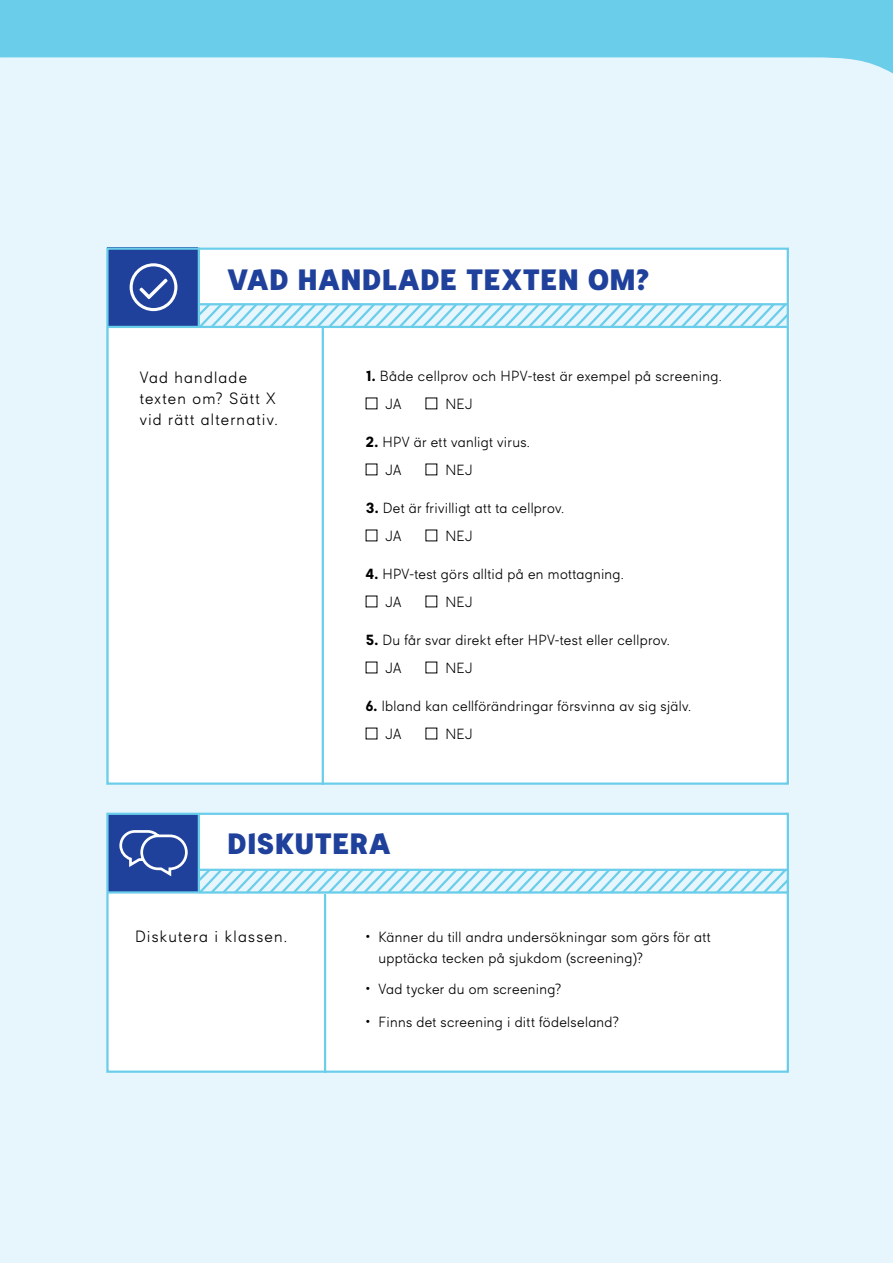
<style>
.page{position:relative;width:893px;height:1263px;background:#e7f6fd}
.page>*{position:absolute;margin:0;border:0;box-sizing:border-box;transform-origin:0 0}
.Övningar___rubrik{font:800 27px "Cancerfonden Sans";letter-spacing:.035em;color:#20419b}
.Övningar___ingress{font:300 15px/21px "Cancerfonden Sans";letter-spacing:.08em;color:#000}
.Bröd{font:300 13.5px/21px "Cancerfonden Sans";letter-spacing:.025em;color:#000}
.s1{font-weight:700}
</style>
<div class="page">
<svg style="left:0;top:0;width:893px;height:73px;fill:#6acdea"></svg>
<div style="left:109px;top:258px;width:680px;height:527px;background:#fff"></div>
<div style="left:107px;top:247px;width:681px;height:57px;background:#fff"></div>
<div style="left:107px;top:247px;width:91px;height:80px;background:#20419b"></div>
<hr style="left:107px;top:326px;width:681px;height:2px;background:#6acdea">
<hr style="left:198px;top:247px;width:2px;height:81px;background:#6acdea">
<hr style="left:322px;top:328px;width:2px;height:457px;background:#6acdea">
<svg style="left:196px;top:301px;width:594px;height:29px"></svg>
<svg style="left:130px;top:263px;width:47px;height:48px"></svg>
<div style="left:107px;top:893px;width:681px;height:180px;background:#fff"></div>
<hr style="left:324px;top:893px;width:2px;height:180px;background:#6acdea">
<div style="left:107px;top:813px;width:681px;height:56px;background:#fff"></div>
<div style="left:107px;top:813px;width:92px;height:79px;background:#20419b"></div>
<div style="left:106px;top:813px;width:683px;height:260px;border:2px solid #6acdea"></div>
<hr style="left:107px;top:891px;width:681px;height:2px;background:#6acdea">
<hr style="left:198px;top:813px;width:2px;height:80px;background:#6acdea">
<svg style="left:196px;top:867px;width:593px;height:28px"></svg>
<svg style="left:119px;top:830px;width:69px;height:47px"></svg>
<p class="Övningar___rubrik" style="left:228px;top:261px;width:423px">VAD HANDLADE TEXTEN OM?</p>
<p class="Övningar___ingress" style="left:140px;top:367px;width:140px">Vad handlade texten om? Sätt X vid rätt alternativ.</p>
<p class="Bröd" style="left:366px;top:366px;width:358px"><span class="s1">1.</span> Både cellprov och HPV-test är exempel på screening.</p>
<p class="Bröd" style="left:386px;top:394px;width:17px">JA</p>
<p class="Bröd" style="left:445px;top:394px;width:29px">NEJ</p>
<p class="Bröd" style="left:366px;top:432px;width:166px"><span class="s1">2.</span> HPV är ett vanligt virus.</p>
<p class="Bröd" style="left:386px;top:460px;width:17px">JA</p>
<p class="Bröd" style="left:445px;top:460px;width:29px">NEJ</p>
<p class="Bröd" style="left:366px;top:498px;width:200px"><span class="s1">3.</span> Det är frivilligt att ta cellprov.</p>
<p class="Bröd" style="left:386px;top:526px;width:17px">JA</p>
<p class="Bröd" style="left:445px;top:526px;width:29px">NEJ</p>
<p class="Bröd" style="left:366px;top:564px;width:260px"><span class="s1">4.</span> HPV-test görs alltid på en mottagning.</p>
<p class="Bröd" style="left:386px;top:592px;width:17px">JA</p>
<p class="Bröd" style="left:445px;top:592px;width:29px">NEJ</p>
<p class="Bröd" style="left:366px;top:630px;width:306px"><span class="s1">5.</span> Du får svar direkt efter HPV-test eller cellprov.</p>
<p class="Bröd" style="left:386px;top:658px;width:17px">JA</p>
<p class="Bröd" style="left:445px;top:658px;width:29px">NEJ</p>
<p class="Bröd" style="left:366px;top:696px;width:327px"><span class="s1">6.</span> Ibland kan cellförändringar försvinna av sig själv.</p>
<p class="Bröd" style="left:386px;top:724px;width:17px">JA</p>
<p class="Bröd" style="left:445px;top:724px;width:29px">NEJ</p>
<p class="Övningar___rubrik" style="left:228px;top:825px;width:165px">DISKUTERA</p>
<p class="Övningar___ingress" style="left:135px;top:926px;width:154px">Diskutera i klassen.</p>
<p class="Bröd" style="left:378px;top:926px;width:334px;text-indent:-13px">• Känner du till andra undersökningar som görs för att upptäcka tecken på sjukdom (screening)?</p>
<p class="Bröd" style="left:366px;top:979px;width:197px">• Vad tycker du om screening?</p>
<p class="Bröd" style="left:366px;top:1012px;width:255px">• Finns det screening i ditt födelseland?</p>
</div>
